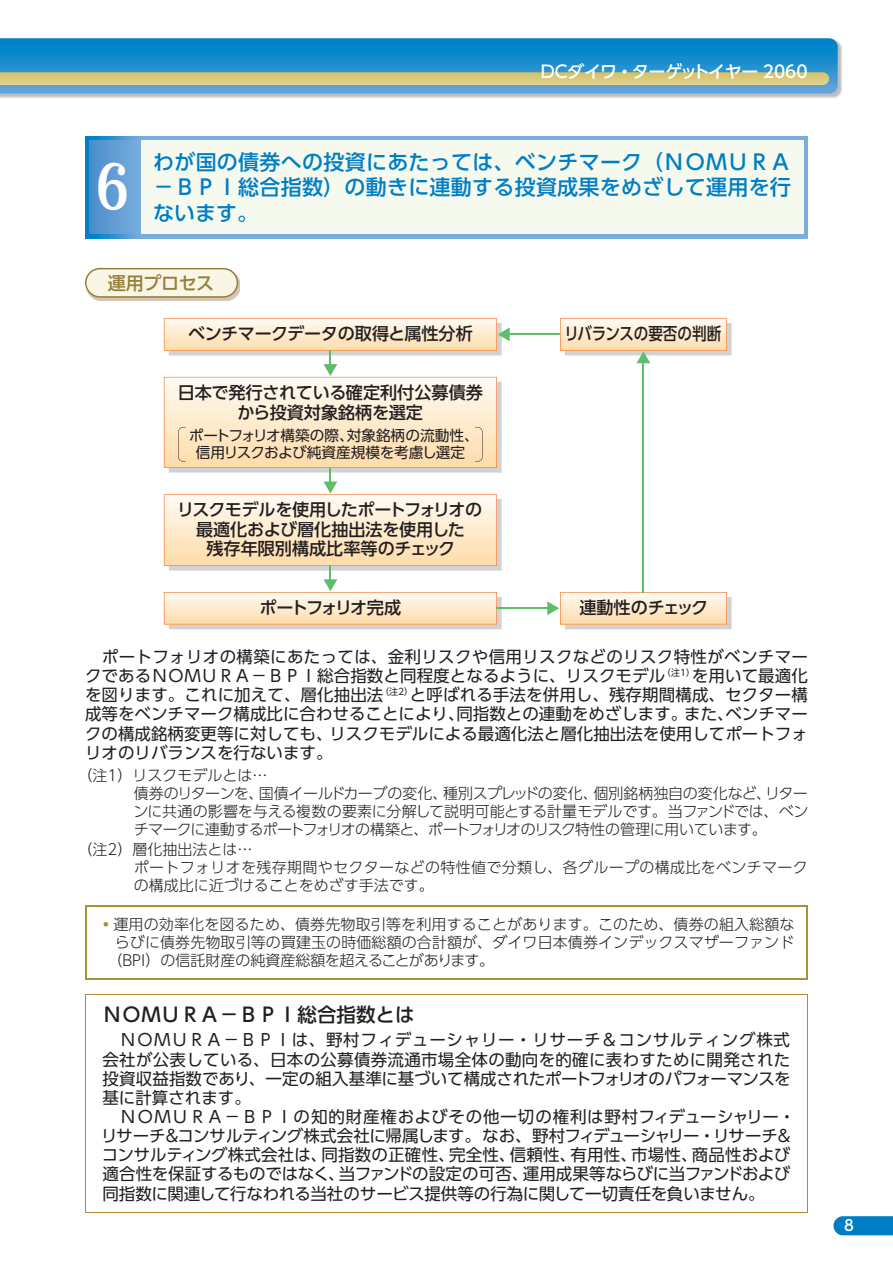
<style>
.page{position:relative;width:893px;height:1263px;background:#fff}
.page>*{position:absolute;margin:0;border:0;box-sizing:border-box;transform-origin:0 0}
.t1{font:800 59.55px "TBUD Min Std";color:#fff;scale:.8 1}
.t2{font:500 21px/25.5px "UD Shin Go Pro";letter-spacing:.015em;color:#007ec5}
.t3{font:500 19.5px "UD Shin Go Pro";color:#231f20}
.t4{font:500 18px "UD Shin Go Pro";letter-spacing:-.015em;color:#937f3a}
.t5{font:500 17.1px/19.5px "UD Shin Go Pro";letter-spacing:-.01em;color:#231f20;text-align:center}
.t6{font:500 17.1px "UD Shin Go Pro";letter-spacing:-.01em;color:#231f20;scale:.85 1}
.t7{font:500 17.1px "UD Shin Go Pro";letter-spacing:-.11em;color:#231f20}
.t8{font:500 16.95px "UD Shin Go Pro";letter-spacing:-.02em;color:#fff}
.t9{font:16.5px/19.2px "UD Shin Go Pro";color:#231f20;text-align:justify}
.t10{font:300 15px/18px "UD Shin Go Pro";letter-spacing:-.02em;color:#231f20}
.t11{font:300 15px "UD Shin Go Pro";color:#231f20}
.t12{font:300 15px/18px "UD Shin Go Pro";letter-spacing:.02em;color:#231f20}
.t13{font:500 14.85px "UD Shin Go Pro";color:#fff}
.t14{font:14.7px/17.1px "UD Shin Go Pro";color:#231f20;text-align:center}
.s1{font-weight:700;color:#a79137}
</style>
<div class="page">
<svg style="left:833px;top:1216px;width:60px;height:19px"></svg>
<img style="left:0;top:41px;width:842px;height:57px">
<svg style="left:0;top:38px;width:838px;height:56px;background:#228fce"></svg>
<svg style="left:0;top:72px;width:829px;height:13px;background:#d6c87d"></svg>
<div style="left:85px;top:136px;width:723px;height:102px;background:#79aede"></div>
<div style="left:89px;top:140px;width:715px;height:94px;background:#f6faee"></div>
<div style="left:85px;top:136px;width:55px;height:102px;background:linear-gradient(to right,#007bc5,#72aadc)"></div>
<div style="left:89px;top:140px;width:51px;height:94px;background:linear-gradient(to right,#498dcb,#79addd)"></div>
<img style="left:92px;top:277px;width:148px;height:23px">
<svg style="left:85px;top:268px;width:153px;height:30px;background:#eee8d3"></svg>
<hr style="left:497px;top:607px;width:52px;height:2px;background:#5ebd68">
<svg style="left:547px;top:592px;width:185px;height:37px;background:#f6e4cb"></svg>
<hr style="left:642px;top:361px;width:2px;height:231px;background:#5ebd68">
<svg style="left:560px;top:318px;width:172px;height:45px"></svg>
<hr style="left:508px;top:333px;width:52px;height:2px;background:#5ebd68">
<svg style="left:164px;top:318px;width:346px;height:311px"></svg>
<hr style="left:85px;top:906px;width:723px;height:1px;background:#a79137">
<hr style="left:85px;top:907px;width:1px;height:71px;background:#a79137">
<hr style="left:807px;top:907px;width:1px;height:71px;background:#a79137">
<hr style="left:85px;top:978px;width:723px;height:1px;background:#a79137">
<hr style="left:85px;top:994px;width:723px;height:1px;background:#ba8632">
<hr style="left:85px;top:995px;width:1px;height:217px;background:#ba8632">
<hr style="left:807px;top:995px;width:1px;height:217px;background:#ba8632">
<hr style="left:85px;top:1212px;width:723px;height:1px;background:#ba8632">
<p class="t8" style="left:541px;top:58px;width:268px">DCダイワ・ターゲットイヤー 2060</p>
<h1 class="t1" style="left:95px;top:140px;width:46px">6</h1>
<p class="t2" style="left:153px;top:148px;width:639px">わが国の債券への投資にあたっては、ベンチマーク（ＮＯＭＵＲＡ－ＢＰＩ総合指数）の動きに連動する投資成果をめざして運用を行</p>
<p class="t2" style="left:153px;top:199px;width:107px">ないます。</p>
<p class="t4" style="left:108px;top:268px;width:108px">運用プロセス</p>
<p class="t5" style="left:188px;top:323px;width:286px">ベンチマークデータの取得と属性分析</p>
<p class="t5" style="left:178px;top:382px;width:307px;line-height:20.5px">日本で発行されている確定利付公募債券から投資対象銘柄を選定</p>
<p class="t14" style="left:189px;top:426px;width:291px">ポートフォリオ構築の際、対象銘柄の流動性、信用リスクおよび純資産規模を考慮し選定</p>
<p class="t5" style="left:177px;top:499px;width:307px">リスクモデルを使用したポートフォリオの最適化および層化抽出法を使用した<br>残存年限別構成比率等のチェック</p>
<p class="t7" style="left:259px;top:594px;width:143px">ポートフォリオ完成</p>
<p class="t6" style="left:564px;top:320px;width:186px">リバランスの要否の判断</p>
<p class="t5" style="left:579px;top:597px;width:130px">連動性のチェック</p>
<p class="t9" style="left:85px;top:647px;width:725px">　ポートフォリオの構築にあたっては、金利リスクや信用リスクなどのリスク特性がベンチマークであるＮＯＭＵＲＡ－ＢＰＩ総合指数と同程度となるように、リスクモデル<sup>（注1）</sup>を用いて最適化を図ります。これに加えて、層化抽出法<sup>（注2）</sup>と呼ばれる手法を併用し、残存期間構成、セクター構成等をベンチマーク構成比に合わせることにより、同指数との連動をめざします。また、ベンチマークの構成銘柄変更等に対しても、リスクモデルによる最適化法と層化抽出法を使用してポートフォリオのリバランスを行ないます。</p>
<p class="t10" style="left:133px;top:765px;width:677px;text-indent:-56px">（注1）リスクモデルとは…<br>債券のリターンを、国債イールドカーブの変化、種別スプレッドの変化、個別銘柄独自の変化など、リターンに共通の影響を与える複数の要素に分解して説明可能とする計量モデルです。当ファンドでは、ベンチマークに連動するポートフォリオの構築と、ポートフォリオのリスク特性の管理に用いています。</p>
<p class="t12" style="left:134px;top:840px;width:675px;text-indent:-56px">（注2）層化抽出法とは…<br>ポートフォリオを残存期間やセクターなどの特性値で分類し、各グループの構成比をベンチマークの構成比に近づけることをめざす手法です。</p>
<p class="t11" style="left:98px;top:912px;width:698px"><span class="s1">・</span>運用の効率化を図るため、債券先物取引等を利用することがあります。このため、債券の組入総額な</p>
<p class="t11" style="left:115px;top:930px;width:681px">らびに債券先物取引等の買建玉の時価総額の合計額が、ダイワ日本債券インデックスマザーファンド</p>
<p class="t11" style="left:107px;top:948px;width:388px">（BPI）の信託財産の純資産総額を超えることがあります。</p>
<p class="t3" style="left:102px;top:999px;width:313px">ＮＯＭＵＲＡ－ＢＰＩ総合指数とは</p>
<p class="t9" style="left:101px;top:1030px;width:696px;text-align:left">　ＮＯＭＵＲＡ－ＢＰＩは、野村フィデューシャリー・リサーチ＆コンサルティング株式会社が公表している、日本の公募債券流通市場全体の動向を的確に表わすために開発された投資収益指数であり、一定の組入基準に基づいて構成されたポートフォリオのパフォーマンスを基に計算されます。<br>　ＮＯＭＵＲＡ－ＢＰＩの知的財産権およびその他一切の権利は野村フィデューシャリー・リサーチ＆コンサルティング株式会社に帰属します。なお、野村フィデューシャリー・リサーチ＆コンサルティング株式会社は、同指数の正確性、完全性、信頼性、有用性、市場性、商品性および適合性を保証するものではなく、当ファンドの設定の可否、運用成果等ならびに当ファンドおよび同指数に関連して行なわれる当社のサービス提供等の行為に関して一切責任を負いません。</p>
<p class="t13" style="left:844px;top:1214px;width:11px">8</p>
</div>
